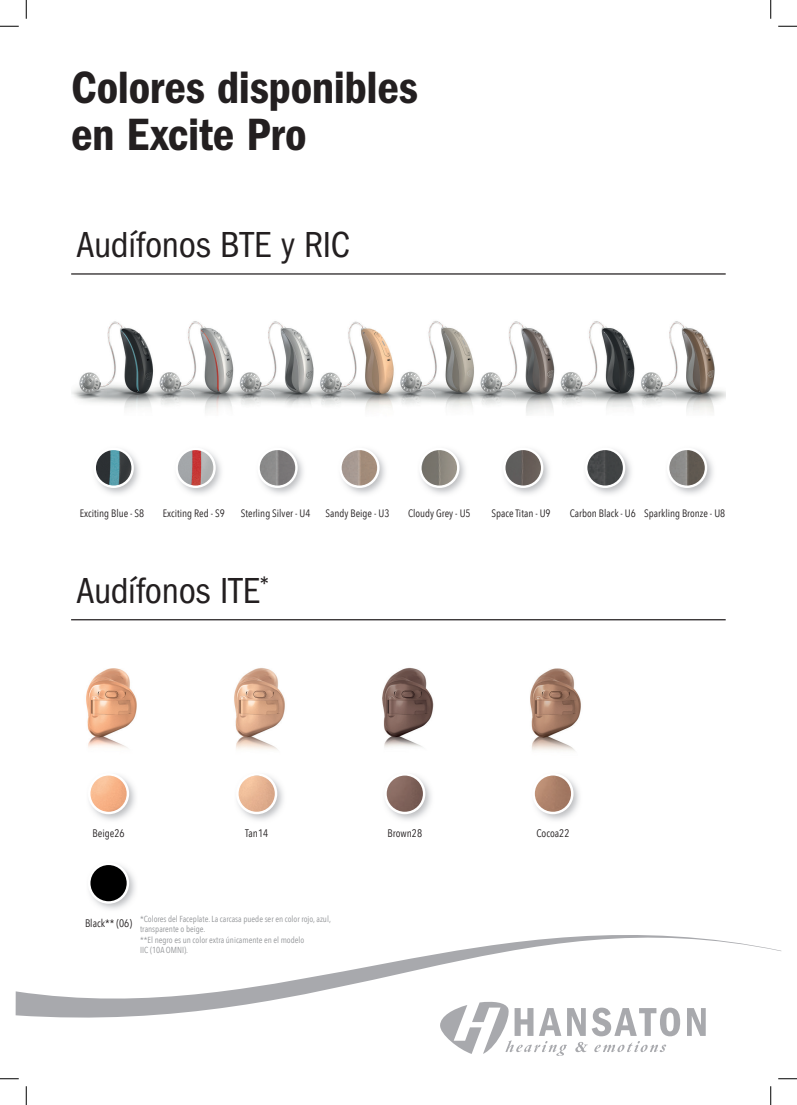
<style>
.page{position:relative;width:797px;height:1105px;background:#fff}
.page>*{position:absolute;margin:0;border:0;box-sizing:border-box;transform-origin:0 0}
.t1{font:46.88px/46.9px "ITC Franklin Gothic Std Dm Cd";letter-spacing:-.01em;color:#231f20}
.t2{font:condensed 37.5px "ITC Franklin Gothic Std";letter-spacing:-.01em;color:#231f20}
.t3{font:10.88px "Avenir Next Condensed";color:#231f20}
.t4{font:10.75px "Avenir Next Condensed";color:#231f20}
.t5{font:8.75px/10.5px "Avenir Next Condensed";color:#939598}
</style>
<div class="page">
<img style="left:71px;top:620px;width:95px;height:128px">
<img style="left:347px;top:620px;width:115px;height:127px">
<img style="left:462px;top:620px;width:181px;height:131px">
<img style="left:166px;top:620px;width:181px;height:130px">
<img style="left:89px;top:775px;width:46px;height:45px">
<img style="left:89px;top:774px;width:39px;height:39px;border-radius:19px">
<div style="left:88px;top:773px;width:41px;height:41px;border:2px solid #fff;border-radius:50%"></div>
<img style="left:237px;top:775px;width:46px;height:45px">
<img style="left:237px;top:774px;width:39px;height:39px;border-radius:19px">
<div style="left:236px;top:773px;width:41px;height:41px;border:2px solid #fff;border-radius:50%"></div>
<img style="left:385px;top:775px;width:46px;height:45px">
<img style="left:385px;top:774px;width:39px;height:39px;border-radius:19px">
<div style="left:384px;top:773px;width:41px;height:41px;border:2px solid #fff;border-radius:50%"></div>
<img style="left:535px;top:775px;width:44px;height:45px">
<img style="left:533px;top:774px;width:39px;height:39px;border-radius:19px">
<div style="left:532px;top:773px;width:41px;height:41px;border:2px solid #fff;border-radius:50%"></div>
<img style="left:119px;top:865px;width:16px;height:21px">
<img style="left:89px;top:864px;width:39px;height:38px;border-radius:19px">
<div style="left:88px;top:862px;width:41px;height:42px;border:2px solid #fff;border-radius:50%"></div>
<img style="left:420px;top:450px;width:45px;height:44px">
<img style="left:420px;top:449px;width:38px;height:38px;border-radius:19px">
<div style="left:419px;top:448px;width:40px;height:40px;border:2px solid #fff;border-radius:50%"></div>
<img style="left:668px;top:449px;width:45px;height:45px">
<img style="left:668px;top:449px;width:38px;height:38px;border-radius:19px">
<div style="left:667px;top:448px;width:40px;height:40px;border:2px solid #fff;border-radius:50%"></div>
<img style="left:96px;top:450px;width:43px;height:44px">
<img style="left:95px;top:449px;width:38px;height:38px;border-radius:19px">
<div style="left:93px;top:448px;width:41px;height:40px;border:2px solid #fff;border-radius:50%"></div>
<img style="left:260px;top:450px;width:43px;height:44px">
<img style="left:258px;top:449px;width:38px;height:38px;border-radius:19px">
<div style="left:257px;top:448px;width:41px;height:40px;border:2px solid #fff;border-radius:50%"></div>
<img style="left:586px;top:449px;width:45px;height:45px">
<img style="left:586px;top:449px;width:38px;height:38px;border-radius:19px">
<div style="left:585px;top:448px;width:40px;height:40px;border:2px solid #fff;border-radius:50%"></div>
<img style="left:504px;top:450px;width:45px;height:44px">
<img style="left:504px;top:449px;width:38px;height:38px;border-radius:19px">
<div style="left:503px;top:448px;width:40px;height:40px;border:2px solid #fff;border-radius:50%"></div>
<img style="left:178px;top:450px;width:43px;height:44px">
<img style="left:177px;top:449px;width:37px;height:38px;border-radius:19px">
<div style="left:175px;top:448px;width:41px;height:40px;border:2px solid #fff;border-radius:50%"></div>
<img style="left:342px;top:449px;width:43px;height:45px">
<img style="left:340px;top:449px;width:38px;height:38px;border-radius:19px">
<div style="left:339px;top:448px;width:40px;height:40px;border:2px solid #fff;border-radius:50%"></div>
<img style="left:72px;top:321px;width:653px;height:94px">
<hr style="left:71px;top:273px;width:654px;height:2px;background:#231f20">
<hr style="left:71px;top:619px;width:654px;height:1px;background:#231f20">
<svg style="left:16px;top:889px;width:765px;height:147px"></svg>
<svg style="left:687px;top:1008px;width:18px;height:28px"></svg>
<svg style="left:439px;top:1001px;width:241px;height:55px"></svg>
<svg style="left:0;top:25px;width:19px;height:2px"></svg>
<svg style="left:778px;top:25px;width:19px;height:2px"></svg>
<svg style="left:0;top:1078px;width:19px;height:1px"></svg>
<svg style="left:778px;top:1078px;width:19px;height:1px"></svg>
<svg style="left:25px;top:0;width:2px;height:19px"></svg>
<svg style="left:25px;top:1086px;width:2px;height:19px"></svg>
<svg style="left:770px;top:0;width:1px;height:19px"></svg>
<svg style="left:770px;top:1086px;width:1px;height:19px"></svg>
<h1 class="t1" style="left:71px;top:65px;width:348px">Colores disponibles en Excite Pro</h1>
<h2 class="t2" style="left:76px;top:224px;width:275px">Audífonos BTE y RIC</h2>
<p class="t4" style="left:80px;top:504px;width:66px">Exciting Blue - S8</p>
<p class="t4" style="left:163px;top:504px;width:63px">Exciting Red - S9</p>
<p class="t4" style="left:241px;top:504px;width:71px">Sterling Silver - U4</p>
<p class="t4" style="left:325px;top:504px;width:65px">Sandy Beige - U3</p>
<p class="t4" style="left:408px;top:504px;width:64px">Cloudy Grey - U5</p>
<p class="t4" style="left:491px;top:504px;width:61px">Space Titan - U9</p>
<p class="t4" style="left:570px;top:504px;width:157px">Carbon Black - U6 Sparkling Bronze - U8</p>
<h2 class="t2" style="left:76px;top:569px;width:195px">Audífonos ITE<sup>*</sup></h2>
<p class="t3" style="left:92px;top:824px;width:34px">Beige26</p>
<p class="t3" style="left:245px;top:824px;width:25px">Tan14</p>
<p class="t3" style="left:387px;top:824px;width:36px">Brown28</p>
<p class="t3" style="left:536px;top:824px;width:35px">Cocoa22</p>
<p class="t3" style="left:85px;top:913px;width:49px">Black** (06)</p>
<p class="t5" style="left:140px;top:913px;width:192px">*Colores del Faceplate. La carcasa puede ser en color rojo, azul, transparente o beige.<br>**El negro es un color extra únicamente en el modelo<br>IIC (10A OMNI).</p>
</div>
